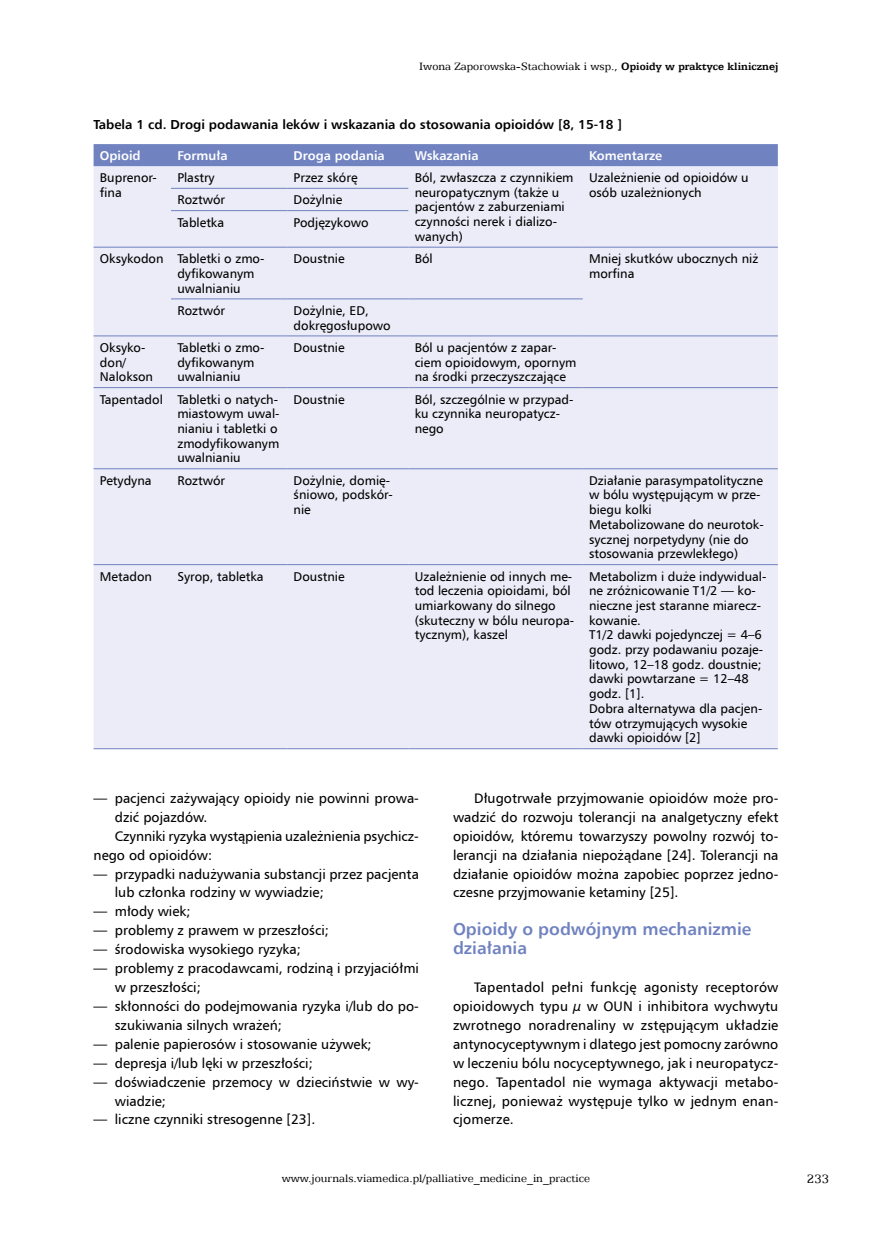
<style>
.page{position:relative;width:872px;height:1234px;background:#fff}
.page>*{position:absolute;margin:0;border:0;box-sizing:border-box;transform-origin:0 0}
.t1{font:700 17.25px/18.9px "Humnst 777 EU";color:#7082c0}
.t2{font:13.8px/18.9px "Humnst 777 EU";color:#000}
.t3{font:13.5px "Egyptian 505 EU";color:#000}
.t4{font:700 13.05px "Humnst 777 EU";color:#000}
.t5{font:12.75px/14.7px "Humnst 777 EU";color:#000}
.t6{font:700 12.75px "Humnst 777 EU";color:#fff}
.t7{font:12px "Egyptian 505 EU";color:#000}
.s1{font-weight:700}
</style>
<div class="page">
<div style="left:94px;top:144px;width:684px;height:22px;background:#7082c0"></div>
<div style="left:94px;top:166px;width:684px;height:582px;background:#ebecf7"></div>
<hr style="left:171px;top:188px;width:116px;height:1px;background:#7082c0">
<hr style="left:287px;top:188px;width:121px;height:1px;background:#7082c0">
<hr style="left:171px;top:210px;width:116px;height:1px;background:#7082c0">
<hr style="left:287px;top:210px;width:121px;height:1px;background:#7082c0">
<hr style="left:94px;top:247px;width:77px;height:1px;background:#7082c0">
<hr style="left:171px;top:247px;width:116px;height:1px;background:#7082c0">
<hr style="left:287px;top:247px;width:121px;height:1px;background:#7082c0">
<hr style="left:408px;top:247px;width:175px;height:1px;background:#7082c0">
<hr style="left:583px;top:247px;width:195px;height:1px;background:#7082c0">
<hr style="left:171px;top:298px;width:116px;height:1px;background:#7082c0">
<hr style="left:287px;top:298px;width:121px;height:1px;background:#7082c0">
<hr style="left:408px;top:298px;width:175px;height:1px;background:#7082c0">
<hr style="left:94px;top:335px;width:77px;height:1px;background:#7082c0">
<hr style="left:171px;top:335px;width:116px;height:1px;background:#7082c0">
<hr style="left:287px;top:335px;width:121px;height:1px;background:#7082c0">
<hr style="left:408px;top:335px;width:175px;height:1px;background:#7082c0">
<hr style="left:583px;top:335px;width:195px;height:1px;background:#7082c0">
<hr style="left:94px;top:387px;width:77px;height:1px;background:#7082c0">
<hr style="left:171px;top:387px;width:116px;height:1px;background:#7082c0">
<hr style="left:287px;top:387px;width:121px;height:1px;background:#7082c0">
<hr style="left:408px;top:387px;width:175px;height:1px;background:#7082c0">
<hr style="left:583px;top:387px;width:195px;height:1px;background:#7082c0">
<hr style="left:94px;top:468px;width:77px;height:1px;background:#7082c0">
<hr style="left:171px;top:468px;width:116px;height:1px;background:#7082c0">
<hr style="left:287px;top:468px;width:121px;height:1px;background:#7082c0">
<hr style="left:408px;top:468px;width:175px;height:1px;background:#7082c0">
<hr style="left:583px;top:468px;width:195px;height:1px;background:#7082c0">
<hr style="left:94px;top:564px;width:77px;height:1px;background:#7082c0">
<hr style="left:171px;top:564px;width:116px;height:1px;background:#7082c0">
<hr style="left:287px;top:564px;width:121px;height:1px;background:#7082c0">
<hr style="left:408px;top:564px;width:175px;height:1px;background:#7082c0">
<hr style="left:583px;top:564px;width:195px;height:1px;background:#7082c0">
<hr style="left:94px;top:748px;width:77px;height:1px;background:#7082c0">
<hr style="left:171px;top:748px;width:116px;height:1px;background:#7082c0">
<hr style="left:287px;top:748px;width:121px;height:1px;background:#7082c0">
<hr style="left:408px;top:748px;width:175px;height:1px;background:#7082c0">
<hr style="left:583px;top:748px;width:195px;height:1px;background:#7082c0">
<p class="t7" style="left:419px;top:60px;width:361px">Iwona Zaporowska-Stachowiak i wsp., <span class="s1">Opioidy w praktyce klinicznej</span></p>
<p class="t4" style="left:94px;top:116px;width:530px">Tabela 1 cd. Drogi podawania leków i wskazania do stosowania opioidów [8, 15-18 ]</p>
<p class="t6" style="left:100px;top:147px;width:42px">Opioid</p>
<p class="t6" style="left:177px;top:147px;width:52px">Formuła</p>
<p class="t6" style="left:294px;top:147px;width:93px">Droga podania</p>
<p class="t6" style="left:415px;top:147px;width:65px">Wskazania</p>
<p class="t6" style="left:589px;top:147px;width:75px">Komentarze</p>
<p class="t5" style="left:100px;top:170px;width:58px">Buprenor&shy;fina</p>
<p class="t5" style="left:177px;top:170px;width:39px">Plastry</p>
<p class="t5" style="left:294px;top:170px;width:65px">Przez skórę</p>
<p class="t5" style="left:415px;top:170px;width:160px">Ból, zwłaszcza z czynnikiem neuropatycznym (także u pacjentów z zaburzeniami czynności nerek i dializo&shy;wanych)</p>
<p class="t5" style="left:589px;top:170px;width:161px">Uzależnienie od opioidów u osób uzależnionych</p>
<p class="t5" style="left:177px;top:192px;width:49px">Roztwór</p>
<p class="t5" style="left:294px;top:192px;width:50px">Dożylnie</p>
<p class="t5" style="left:177px;top:214px;width:48px">Tabletka</p>
<p class="t5" style="left:294px;top:214px;width:77px">Podjęzykowo</p>
<p class="t5" style="left:177px;top:251px;width:89px;text-indent:-77px">Oksykodon Tabletki o zmo&shy;dyfikowanym uwalnianiu</p>
<p class="t5" style="left:294px;top:251px;width:52px">Doustnie</p>
<p class="t5" style="left:415px;top:251px;width:19px">Ból</p>
<p class="t5" style="left:589px;top:251px;width:171px">Mniej skutków ubocznych niż morfina</p>
<p class="t5" style="left:177px;top:303px;width:49px">Roztwór</p>
<p class="t5" style="left:294px;top:303px;width:99px">Dożylnie, ED, dokręgosłupowo</p>
<p class="t5" style="left:100px;top:340px;width:55px">Oksyko&shy;don/<br>Nalokson</p>
<p class="t5" style="left:177px;top:340px;width:89px">Tabletki o zmo&shy;dyfikowanym uwalnianiu</p>
<p class="t5" style="left:294px;top:340px;width:52px">Doustnie</p>
<p class="t5" style="left:415px;top:340px;width:163px">Ból u pacjentów z zapar&shy;ciem opioidowym, opornym na środki przeczyszczające</p>
<p class="t5" style="left:177px;top:391px;width:104px;text-indent:-77px">Tapentadol Tabletki o natych&shy;miastowym uwal&shy;nianiu i tabletki o zmodyfikowanym uwalnianiu</p>
<p class="t5" style="left:294px;top:391px;width:52px">Doustnie</p>
<p class="t5" style="left:415px;top:391px;width:160px">Ból, szczególnie w przypad&shy;ku czynnika neuropatycz&shy;nego</p>
<p class="t5" style="left:100px;top:472px;width:53px">Petydyna</p>
<p class="t5" style="left:177px;top:472px;width:49px">Roztwór</p>
<p class="t5" style="left:294px;top:472px;width:101px">Dożylnie, domię&shy;śniowo, podskór&shy;nie</p>
<p class="t5" style="left:589px;top:472px;width:176px">Działanie parasympatolityczne w bólu występującym w prze&shy;biegu kolki<br>Metabolizowane do neurotok&shy;sycznej norpetydyny (nie do stosowania przewlekłego)</p>
<p class="t5" style="left:100px;top:568px;width:54px">Metadon</p>
<p class="t5" style="left:177px;top:568px;width:88px">Syrop, tabletka</p>
<p class="t5" style="left:294px;top:568px;width:52px">Doustnie</p>
<p class="t5" style="left:415px;top:568px;width:161px">Uzależnienie od innych me&shy;tod leczenia opioidami, ból umiarkowany do silnego (skuteczny w bólu neuropa&shy;tycznym), kaszel</p>
<p class="t5" style="left:589px;top:568px;width:179px">Metabolizm i duże indywidual&shy;ne zróżnicowanie T1/2 — ko&shy;nieczne jest staranne miarecz&shy;kowanie.<br>T1/2 dawki pojedynczej = 4–6 godz. przy podawaniu pozaje&shy;litowo, 12–18 godz. doustnie; dawki powtarzane = 12–48 godz. [1].<br>Dobra alternatywa dla pacjen&shy;tów otrzymujących wysokie dawki opioidów [2]</p>
<p class="t2" style="left:94px;top:788px;width:327px">— pacjenci zażywający opioidy nie powinni prowa-</p>
<p class="t2" style="left:115px;top:807px;width:94px">dzić pojazdów.</p>
<p class="t2" style="left:115px;top:826px;width:306px">Czynniki ryzyka wystąpienia uzależnienia psychicz-</p>
<p class="t2" style="left:94px;top:844px;width:120px">nego od opioidów:</p>
<p class="t2" style="left:115px;top:863px;width:306px;text-indent:-21px">— przypadki nadużywania substancji przez pacjenta lub członka rodziny w wywiadzie;</p>
<p class="t2" style="left:94px;top:901px;width:98px">— młody wiek;</p>
<p class="t2" style="left:94px;top:920px;width:237px">— problemy z prawem w przeszłości;</p>
<p class="t2" style="left:94px;top:939px;width:209px">— środowiska wysokiego ryzyka;</p>
<p class="t2" style="left:115px;top:958px;width:306px;text-indent:-21px">— problemy z pracodawcami, rodziną i przyjaciółmi w przeszłości;</p>
<p class="t2" style="left:115px;top:996px;width:306px;text-indent:-21px">— skłonności do podejmowania ryzyka i/lub do po&shy;szukiwania silnych wrażeń;</p>
<p class="t2" style="left:94px;top:1033px;width:279px">— palenie papierosów i stosowanie używek;</p>
<p class="t2" style="left:94px;top:1052px;width:220px">— depresja i/lub lęki w przeszłości;</p>
<p class="t2" style="left:115px;top:1071px;width:306px;text-indent:-21px">— doświadczenie przemocy w dzieciństwie w wy&shy;wiadzie;</p>
<p class="t2" style="left:94px;top:1109px;width:223px">— liczne czynniki stresogenne [23].</p>
<p class="t2" style="left:453px;top:788px;width:327px;text-align:justify;text-indent:21px">Długotrwałe przyjmowanie opioidów może pro&shy;wadzić do rozwoju tolerancji na analgetyczny efekt opioidów, któremu towarzyszy powolny rozwój to&shy;lerancji na działania niepożądane [24]. Tolerancji na działanie opioidów można zapobiec poprzez jedno&shy;czesne przyjmowanie ketaminy [25].</p>
<h1 class="t1" style="left:453px;top:919px;width:300px">Opioidy o podwójnym mechanizmie działania</h1>
<p class="t2" style="left:453px;top:977px;width:327px;text-align:justify;text-indent:21px">Tapentadol pełni funkcję agonisty receptorów opioidowych typu μ w OUN i inhibitora wychwytu zwrotnego noradrenaliny w zstępującym układzie antynocyceptywnym i dlatego jest pomocny zarówno w leczeniu bólu nocyceptywnego, jak i neuropatycz&shy;nego. Tapentadol nie wymaga aktywacji metabo&shy;licznej, ponieważ występuje tylko w jednym enan&shy;cjomerze.</p>
<p class="t7" style="left:282px;top:1170px;width:310px">www.journals.viamedica.pl/palliative_medicine_in_practice</p>
<p class="t3" style="left:807px;top:1170px;width:24px">233</p>
</div>
